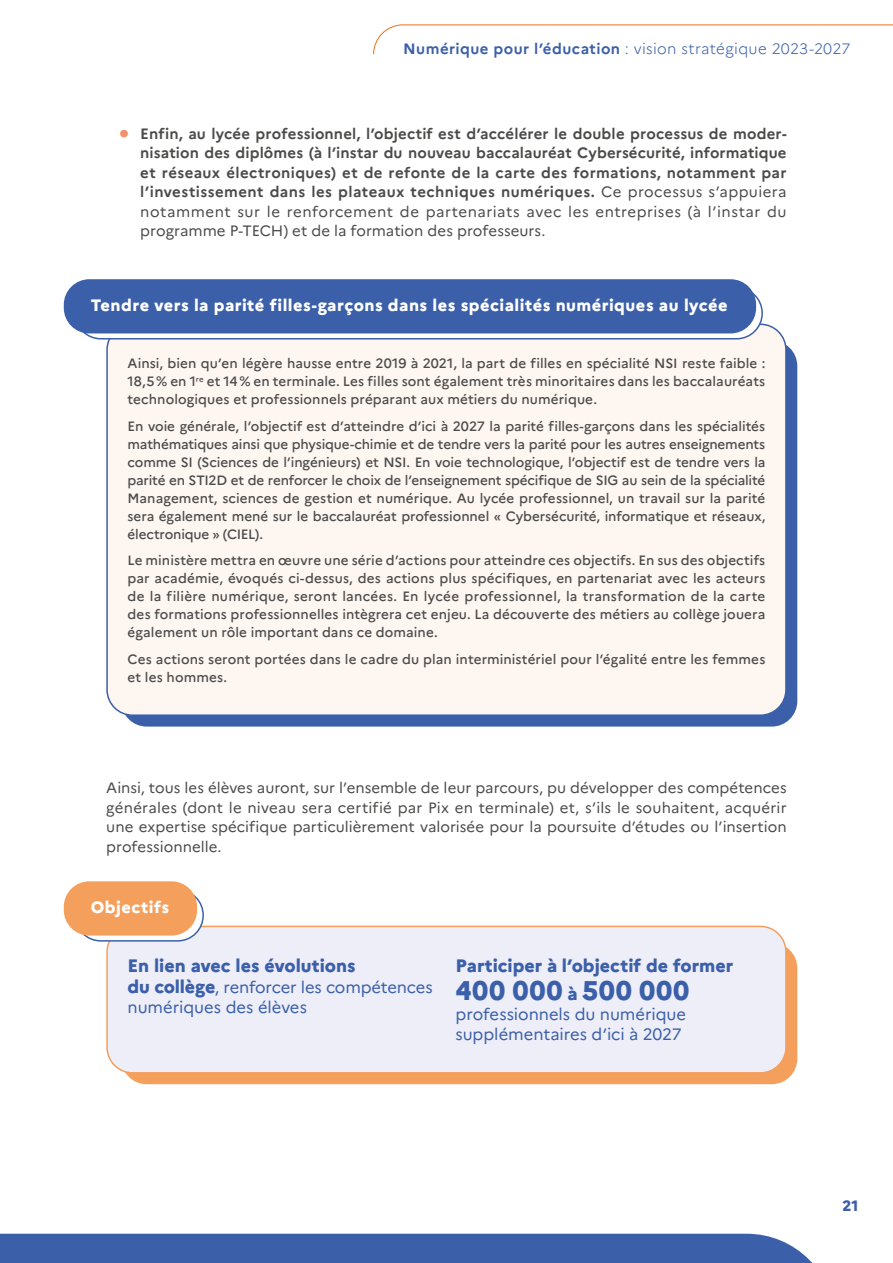
<style>
.page{position:relative;width:893px;height:1263px;background:#fff}
.page>*{position:absolute;margin:0;border:0;box-sizing:border-box;transform-origin:0 0}
.t1{font:800 27px "Marianne";letter-spacing:.025em;color:#3b5fa9}
.t2{font:800 18px "Marianne";color:#3b5fa9}
.t3{font:16.5px/19.8px "Marianne";letter-spacing:-.005em;color:#3b5fa9}
.t4{font:800 16.5px "Marianne";letter-spacing:.03em;color:#fff}
.t5{font:700 15px/19.5px "Marianne";letter-spacing:.03em;color:#4b4b4a;text-align:justify}
.t6{font:15px/19.5px "Marianne";color:#4b4b4a;text-align:justify}
.t7{font:300 15px "Marianne";letter-spacing:.02em;color:#3b5fa9}
.t8{font:800 15px "Marianne";color:#3b5fa9}
.t9{font:500 13.5px/18px "Marianne";letter-spacing:.005em;color:#4b4b4a;text-align:justify}
.s1{font-weight:700}
.s2{font-weight:800;font-size:21px;color:#f2906b}
.s3{font-weight:400}
.s4{font-weight:800;font-size:18px}
.s5{font-size:18px}
</style>
<div class="page">
<div style="left:121px;top:340px;width:676px;height:386px;background:#3b5fa9;border-radius:26px"></div>
<div style="left:107px;top:324px;width:679px;height:391px;background:#fef6f1;border-radius:26px"></div>
<svg style="left:75px;top:288px;width:687px;height:51px;fill:#fff"></svg>
<div style="left:75px;top:287px;width:688px;height:52px;border:2px solid #3b5fa9;border-radius:26px"></div>
<div style="left:64px;top:279px;width:692px;height:54px;background:#3b5fa9;border-radius:26px"></div>
<div style="left:121px;top:943px;width:676px;height:141px;background:#f59f5d;border-radius:26px"></div>
<div style="left:107px;top:926px;width:679px;height:147px;background:#edeef8;border-radius:26px"></div>
<div style="left:106px;top:926px;width:681px;height:147px;border:2px solid #f59f5d;border-radius:26px"></div>
<svg style="left:75px;top:890px;width:128px;height:51px"></svg>
<div style="left:75px;top:889px;width:129px;height:53px;border:2px solid #3b5fa9;border-radius:26px"></div>
<div style="left:64px;top:881px;width:133px;height:54px;background:#f59f5d;border-radius:26px"></div>
<svg style="left:373px;top:24px;width:520px;height:31px"></svg>
<div style="left:0;top:1234px;width:813px;height:29px;background:#3b5fa9"></div>
<p class="t7" style="left:403px;top:39px;width:449px"><span class="s1">Numérique pour l’éducation</span> : vision stratégique 2023-2027</p>
<p class="t5" style="left:140px;top:124px;width:648px;text-indent:-21px"><span class="s2">•</span> Enfin, au lycée professionnel, l’objectif est d’accélérer le double processus de moder&shy;nisation des diplômes (à l’instar du nouveau baccalauréat Cybersécurité, informatique et réseaux électroniques) et de refonte de la carte des formations, notamment par l’investissement dans les plateaux techniques numériques. <span class="s3">Ce processus s’appuiera notamment sur le renforcement de partenariats avec les entreprises (à l’instar du programme P-TECH) et de la formation des professeurs.</span></p>
<p class="t4" style="left:91px;top:295px;width:638px">Tendre vers la parité filles-garçons dans les spécialités numériques au lycée</p>
<p class="t9" style="left:128px;top:354px;width:639px">Ainsi, bien qu’en légère hausse entre 2019 à 2021, la part de filles en spécialité NSI reste faible :<br>18,5% en 1<sup>re</sup> et 14% en terminale. Les filles sont également très minoritaires dans les baccalauréats technologiques et professionnels préparant aux métiers du numérique.</p>
<p class="t9" style="left:128px;top:417px;width:639px">En voie générale, l’objectif est d’atteindre d’ici à 2027 la parité filles-garçons dans les spécialités mathématiques ainsi que physique-chimie et de tendre vers la parité pour les autres enseignements comme SI (Sciences de l’ingénieurs) et NSI. En voie technologique, l’objectif est de tendre vers la parité en STI2D et de renforcer le choix de l’enseignement spécifique de SIG au sein de la spécialité Management, sciences de gestion et numérique. Au lycée professionnel, un travail sur la parité sera également mené sur le baccalauréat professionnel « Cybersécurité, informatique et réseaux, électronique » (CIEL).</p>
<p class="t9" style="left:128px;top:551px;width:639px">Le ministère mettra en œuvre une série d’actions pour atteindre ces objectifs. En sus des objectifs par académie, évoqués ci-dessus, des actions plus spécifiques, en partenariat avec les acteurs de la filière numérique, seront lancées. En lycée professionnel, la transformation de la carte des formations professionnelles intègrera cet enjeu. La découverte des métiers au collège jouera également un rôle important dans ce domaine.</p>
<p class="t9" style="left:128px;top:650px;width:639px">Ces actions seront portées dans le cadre du plan interministériel pour l’égalité entre les femmes et les hommes.</p>
<p class="t6" style="left:106px;top:778px;width:682px">Ainsi, tous les élèves auront, sur l’ensemble de leur parcours, pu développer des compétences générales (dont le niveau sera certifié par Pix en terminale) et, s’ils le souhaitent, acquérir une expertise spécifique particulièrement valorisée pour la poursuite d’études ou l’insertion professionnelle.</p>
<p class="t4" style="left:91px;top:897px;width:80px">Objectifs</p>
<h2 class="t2" style="left:128px;top:954px;width:229px">En lien avec les évolutions</h2>
<p class="t3" style="left:128px;top:978px;width:307px"><span class="s4">du collège</span>, renforcer les compétences numériques des élèves</p>
<h2 class="t2" style="left:455px;top:954px;width:279px">Participer à l’objectif de former</h2>
<h1 class="t1" style="left:455px;top:974px;width:235px">400 000 <span class="s5">à</span> 500 000</h1>
<p class="t3" style="left:455px;top:1004px;width:232px">professionnels du numérique supplémentaires d’ici à 2027</p>
<p class="t8" style="left:843px;top:1197px;width:17px">21</p>
</div>
